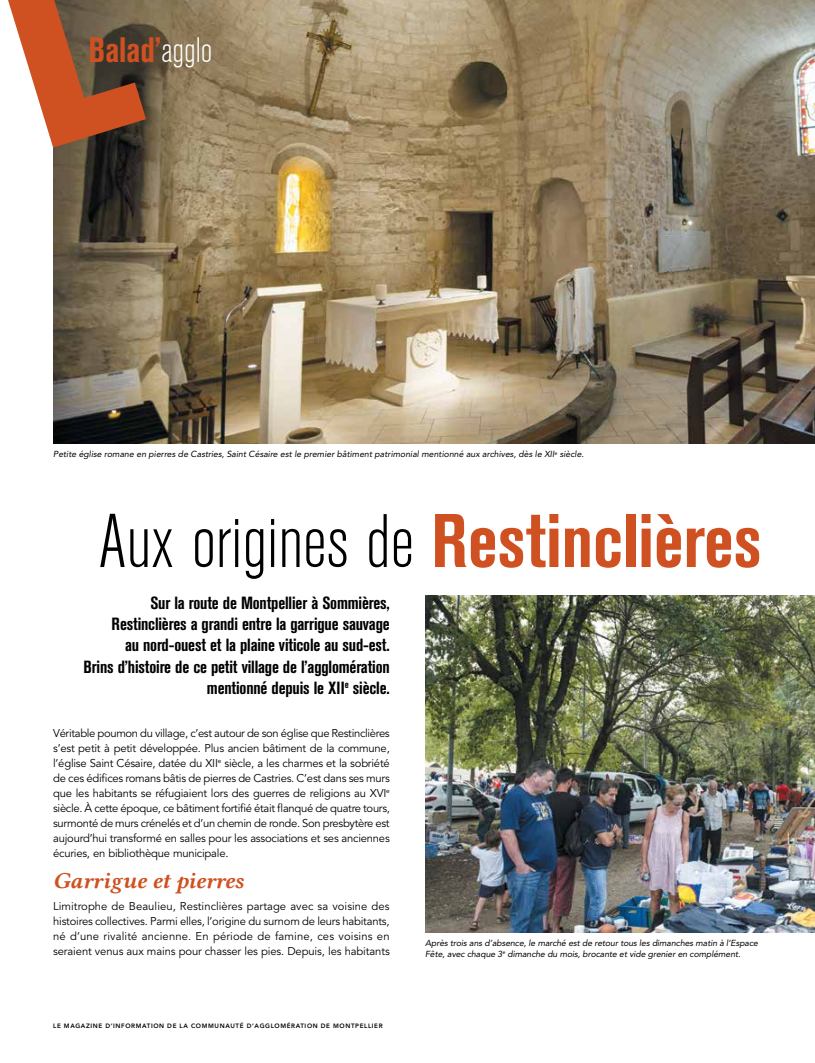
<style>
.page{position:relative;width:815px;height:1063px;background:#fff}
.page>*{position:absolute;margin:0;border:0;box-sizing:border-box;transform-origin:0 0}
.t1{font:300 condensed 75px "Akzidenz Grotesk BE";color:#000}
.t2{font:700 condensed 35px "Akzidenz Grotesk BE";color:#cf5121}
.t3{font:23.12px "Lin Libertine BI";color:#cf5121}
.t4{font:700 condensed 17.5px/21.2px "Akzidenz Grotesk BE";letter-spacing:-.01em;color:#000;text-align:right}
.texte_courant{font:11.25px/15px "Avenir";letter-spacing:-.015em;color:#000;text-align:justify}
.t5{font:italic 8.75px/10.6px "Avenir";letter-spacing:-.01em;color:#000}
.t6{font:800 6.25px "Avenir";letter-spacing:.1em;color:#000}
.s1{font-weight:300;color:#fff}
.s2{font-weight:700;color:#cf5121}
</style>
<div class="page">
<img style="left:53px;top:0;width:762px;height:444px">
<img style="left:425px;top:596px;width:390px;height:337px">
<svg style="left:8px;top:0;width:138px;height:148px"></svg>
<h2 class="t2" style="left:89px;top:30px;width:125px">Balad’<span class="s1">agglo</span></h2>
<p class="t5" style="left:53px;top:449px;width:532px">Petite église romane en pierres de Castries, Saint Césaire est le premier bâtiment patrimonial mentionné aux archives, dès le XII<sup>e</sup> siècle.</p>
<p class="t1" style="left:98px;top:501px;width:665px">Aux origines de <span class="s2">Restinclières</span></p>
<p class="t4" style="left:84px;top:592px;width:308px">Sur la route de Montpellier à Sommières, Restinclières a grandi entre la garrigue sauvage<br>au nord-ouest et la plaine viticole au sud-est.<br>Brins d’histoire de ce petit village de l’agglomération mentionné depuis le XII<sup>e</sup> siècle.</p>
<p class="texte_courant" style="left:53px;top:726px;width:338px">Véritable poumon du village, c’est autour de son église que Restinclières s’est petit à petit développée. Plus ancien bâtiment de la commune, l’église Saint Césaire, datée du XII<sup>e</sup> siècle, a les charmes et la sobriété de ces édifices romans bâtis de pierres de Castries. C’est dans ses murs que les habitants se réfugiaient lors des guerres de religions au XVI<sup>e </sup>siècle. À cette époque, ce bâtiment fortifié était flanqué de quatre tours, surmonté de murs crénelés et d’un chemin de ronde. Son presbytère est aujourd’hui transformé en salles pour les associations et ses anciennes écuries, en bibliothèque municipale.</p>
<p class="t3" style="left:53px;top:864px;width:192px">Garrigue et pierres</p>
<p class="texte_courant" style="left:53px;top:899px;width:338px">Limitrophe de Beaulieu, Restinclières partage avec sa voisine des histoires collectives. Parmi elles, l’origine du surnom de leurs habitants, né d’une rivalité ancienne. En période de famine, ces voisins en seraient venus aux mains pour chasser les pies. Depuis, les habitants</p>
<p class="t6" style="left:53px;top:1022px;width:331px">LE MAGAZINE D’INFORMATION DE LA COMMUNAUTÉ D’AGGLOMÉRATION DE MONTPELLIER</p>
<p class="t5" style="left:425px;top:938px;width:334px">Après trois ans d’absence, le marché est de retour tous les dimanches matin à l’Espace<br>Fête, avec chaque 3<sup>e</sup> dimanche du mois, brocante et vide grenier en complément.</p>
</div>
